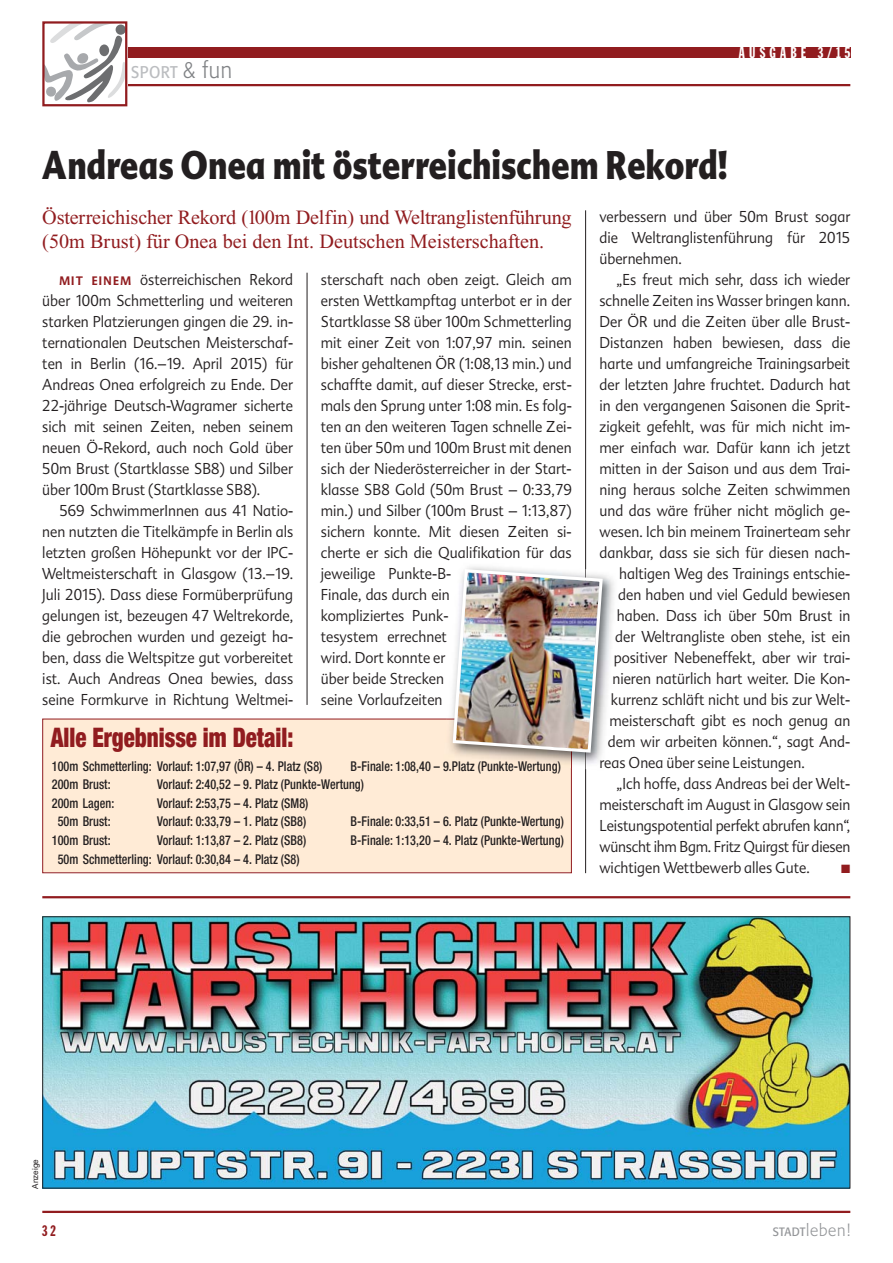
<style>
.page{position:relative;width:893px;height:1263px;background:#fff}
.page>*{position:absolute;margin:0;border:0;box-sizing:border-box;transform-origin:0 0}
.t1{font:900 39px "Advert";letter-spacing:.02em;color:#231f20;scale:.8 1}
.t2{font:900 condensed 27px "Helvetica Neue";color:#911c1f;scale:.85 1}
.t3{font:20.25px/24px "Times New Roman";letter-spacing:-.01em;color:#911c1f}
.t4{font:16.8px "Formata";letter-spacing:.03em;color:#bbbdc0;scale:.9 1}
.t5{font:300 16.5px "Formata";letter-spacing:.05em;color:#939598;scale:.95 1}
.t6{font:15.6px "Franklin Gothic Extra Cond";letter-spacing:.27em;color:#fff}
.t7{font:300 15.3px/21px "Advert";color:#231f20;text-align:justify;scale:.9 1}
.t8{font:300 15.3px "Advert";letter-spacing:-.02em;color:#231f20;scale:.9 1}
.t9{font:15px "Franklin Gothic Extra Cond";color:#911c1f}
.t10{font:500 condensed 13.5px "Helvetica Neue";letter-spacing:.005em;color:#231f20;scale:.9 1}
.t11{font:12px "Zapf Dingbats";color:#911c1f}
.t12{font:8.25px "Helvetica Neue";color:#231f20}
.s1{font-weight:300;font-size:23.25px;color:#808285}
.s2{font-weight:700;font-size:12px;color:#911c1f}
.s3{font-weight:400;font-size:12px}
</style>
<div class="page">
<div style="left:43px;top:719px;width:528px;height:153px;background:#ffebd6"></div>
<hr style="left:585px;top:210px;width:1px;height:663px;background:#231f20">
<img style="left:586px;top:575px;width:28px;height:196px">
<img style="left:446px;top:566px;width:139px;height:203px">
<img style="left:446px;top:719px;width:126px;height:49px">
<img style="left:585px;top:754px;width:1px;height:15px">
<img style="left:451px;top:568px;width:153px;height:186px">
<hr style="left:307px;top:273px;width:1px;height:432px;background:#231f20">
<hr style="left:42px;top:1211px;width:808px;height:2px;background:#911c1f">
<hr style="left:42px;top:84px;width:808px;height:2px;background:#911c1f">
<div style="left:42px;top:47px;width:808px;height:10px;background:#911c1f"></div>
<svg style="left:45px;top:24px;width:79px;height:79px"></svg>
<div style="left:42px;top:21px;width:85px;height:85px;border:2px solid #911c1f"></div>
<img style="left:44px;top:918px;width:804px;height:269px">
<hr style="left:42px;top:896px;width:808px;height:2px;background:#911c1f">
<p class="t4" style="left:131px;top:65px;width:114px">SPORT <span class="s1">&amp; fun</span></p>
<p class="t6" style="left:739px;top:47px;width:113px">AUSGABE 3/15</p>
<h1 class="t1" style="left:42px;top:149px;width:858px">Andreas Onea mit österreichischem Rekord!</h1>
<p class="t7" style="left:599px;top:208px;width:280px">verbessern und über 50m Brust sogar die Weltranglistenführung für 2015 übernehmen.</p>
<p class="t7" style="left:616px;top:271px;width:261px">„Es freut mich sehr, dass ich wieder</p>
<p class="t7" style="left:599px;top:292px;width:280px">schnelle Zeiten ins Wasser bringen kann.</p>
<p class="t7" style="left:599px;top:313px;width:280px">Der ÖR und die Zeiten über alle Brust-</p>
<p class="t7" style="left:599px;top:334px;width:280px">Distanzen haben bewiesen, dass die</p>
<p class="t7" style="left:599px;top:355px;width:280px">harte und umfangreiche Trainingsarbeit</p>
<p class="t7" style="left:599px;top:376px;width:280px">der letzten Jahre fruchtet. Dadurch hat</p>
<p class="t7" style="left:599px;top:397px;width:280px">in den vergangenen Saisonen die Sprit-</p>
<p class="t7" style="left:599px;top:418px;width:280px">zigkeit gefehlt, was für mich nicht im-</p>
<p class="t7" style="left:599px;top:439px;width:280px">mer einfach war. Dafür kann ich jetzt</p>
<p class="t7" style="left:599px;top:460px;width:280px">mitten in der Saison und aus dem Trai-</p>
<p class="t7" style="left:599px;top:481px;width:280px">ning heraus solche Zeiten schwimmen</p>
<p class="t7" style="left:599px;top:502px;width:280px">und das wäre früher nicht möglich ge-</p>
<p class="t7" style="left:599px;top:523px;width:280px">wesen. Ich bin meinem Trainerteam sehr</p>
<p class="t7" style="left:599px;top:544px;width:280px">dankbar, dass sie sich für diesen nach-</p>
<p class="t7" style="left:619px;top:565px;width:258px">haltigen Weg des Trainings entschie-</p>
<p class="t7" style="left:618px;top:586px;width:259px">den haben und viel Geduld bewiesen</p>
<p class="t7" style="left:617px;top:607px;width:261px">haben. Dass ich über 50m Brust in</p>
<p class="t7" style="left:615px;top:628px;width:263px">der Weltrangliste oben stehe, ist ein</p>
<p class="t7" style="left:614px;top:649px;width:264px">positiver Nebeneffekt, aber wir trai-</p>
<p class="t7" style="left:612px;top:670px;width:266px">nieren natürlich hart weiter. Die Kon-</p>
<p class="t7" style="left:611px;top:691px;width:267px">kurrenz schläft nicht und bis zur Welt-</p>
<p class="t7" style="left:609px;top:712px;width:269px">meisterschaft gibt es noch genug an</p>
<p class="t7" style="left:608px;top:733px;width:271px">dem wir arbeiten können.“, sagt And-</p>
<p class="t7" style="left:599px;top:754px;width:230px">reas Onea über seine Leistungen.</p>
<p class="t7" style="left:616px;top:775px;width:261px">„Ich hoffe, dass Andreas bei der Welt-</p>
<p class="t7" style="left:599px;top:796px;width:280px">meisterschaft im August in Glasgow sein</p>
<p class="t7" style="left:599px;top:817px;width:280px">Leistungspotential perfekt abrufen kann“,</p>
<p class="t8" style="left:599px;top:841px;width:280px">wünscht ihm Bgm. Fritz Quirgst für diesen</p>
<p class="t7" style="left:599px;top:859px;width:235px">wichtigen Wettbewerb alles Gute.</p>
<p class="t11" style="left:841px;top:863px;width:11px">■</p>
<h3 class="t3" style="left:42px;top:208px;width:531px">Österreichischer Rekord (100m Delfin) und Weltranglistenführung (50m Brust) für Onea bei den Int. Deutschen Meisterschaften.</h3>
<p class="t7" style="left:321px;top:270px;width:280px;text-align:left">sterschaft nach oben zeigt. Gleich am ersten Wettkampftag unterbot er in der<br>Startklasse S8 über 100m Schmetterling mit einer Zeit von 1:07,97 min. seinen bisher gehaltenen ÖR (1:08,13 min.) und schaffte damit, auf dieser Strecke, erst&shy;mals den Sprung unter 1:08 min. Es folg&shy;ten an den weiteren Tagen schnelle Zei&shy;ten über 50m und 100m Brust mit denen sich der Niederösterreicher in der Start&shy;klasse SB8 Gold (50m Brust – 0:33,79 min.) und Silber (100m Brust – 1:13,87) sichern konnte. Mit diesen Zeiten si&shy;cherte er sich die Qualifikation für das jeweilige Punkte-B-<br>Finale, das durch ein<br>kompliziertes Punk-<br>tesystem errechnet<br>wird. Dort konnte er<br>über beide Strecken<br>seine Vorlaufzeiten</p>
<p class="t7" style="left:42px;top:270px;width:280px;text-indent:17px"><span class="s2">MIT EINEM</span> österreichischen Rekord über 100m Schmetterling und weiteren starken Platzierungen gingen die 29. in&shy;ternationalen Deutschen Meisterschaf&shy;ten in Berlin (16.–19. April 2015) für Andreas Onea erfolgreich zu Ende. Der 22-jährige Deutsch-Wagramer sicherte sich mit seinen Zeiten, neben seinem neuen Ö-Rekord, auch noch Gold über 50m Brust (Startklasse SB8) und Silber über 100m Brust (Startklasse SB8).</p>
<p class="t7" style="left:42px;top:501px;width:280px;text-indent:17px">569 SchwimmerInnen aus 41 Natio&shy;nen nutzten die Titelkämpfe in Berlin als letzten großen Höhepunkt vor der IPC-Weltmeisterschaft in Glasgow (13.–19.<br>Juli 2015). Dass diese Formüberprüfung gelungen ist, bezeugen 47 Weltrekorde, die gebrochen wurden und gezeigt ha&shy;ben, dass die Weltspitze gut vorbereitet ist. Auch Andreas Onea bewies, dass seine Formkurve in Richtung Weltmei-</p>
<h2 class="t2" style="left:51px;top:727px;width:287px">Alle Ergebnisse im Detail:</h2>
<p class="t10" style="left:52px;top:761px;width:302px">100m Schmetterling: Vorlauf: 1:07,97 (ÖR) – 4. Platz (S8)</p>
<p class="t10" style="left:351px;top:761px;width:235px">B-Finale: 1:08,40 – 9.Platz (Punkte-Wertung)</p>
<p class="t10" style="left:52px;top:780px;width:67px">200m Brust:</p>
<p class="t10" style="left:157px;top:780px;width:231px">Vorlauf: 2:40,52 – 9. Platz (Punkte-Wertung)</p>
<p class="t10" style="left:52px;top:798px;width:71px">200m Lagen:</p>
<p class="t10" style="left:157px;top:798px;width:170px">Vorlauf: 2:53,75 – 4. Platz (SM8)</p>
<p class="t10" style="left:58px;top:817px;width:60px">50m Brust:</p>
<p class="t10" style="left:157px;top:817px;width:167px">Vorlauf: 0:33,79 – 1. Platz (SB8)</p>
<p class="t10" style="left:351px;top:817px;width:238px">B-Finale: 0:33,51 – 6. Platz (Punkte-Wertung)</p>
<p class="t10" style="left:52px;top:835px;width:67px">100m Brust:</p>
<p class="t10" style="left:157px;top:835px;width:167px">Vorlauf: 1:13,87 – 2. Platz (SB8)</p>
<p class="t10" style="left:351px;top:835px;width:238px">B-Finale: 1:13,20 – 4. Platz (Punkte-Wertung)</p>
<p class="t10" style="left:58px;top:854px;width:270px">50m Schmetterling: Vorlauf: 0:30,84 – 4. Platz (S8)</p>
<p class="t12" style="left:32px;top:1189px;width:31px;rotate:-90deg">Anzeige</p>
<p class="t9" style="left:42px;top:1225px;width:15px">32</p>
<p class="t5" style="left:773px;top:1223px;width:83px"><span class="s3">STADT</span>leben!</p>
</div>
